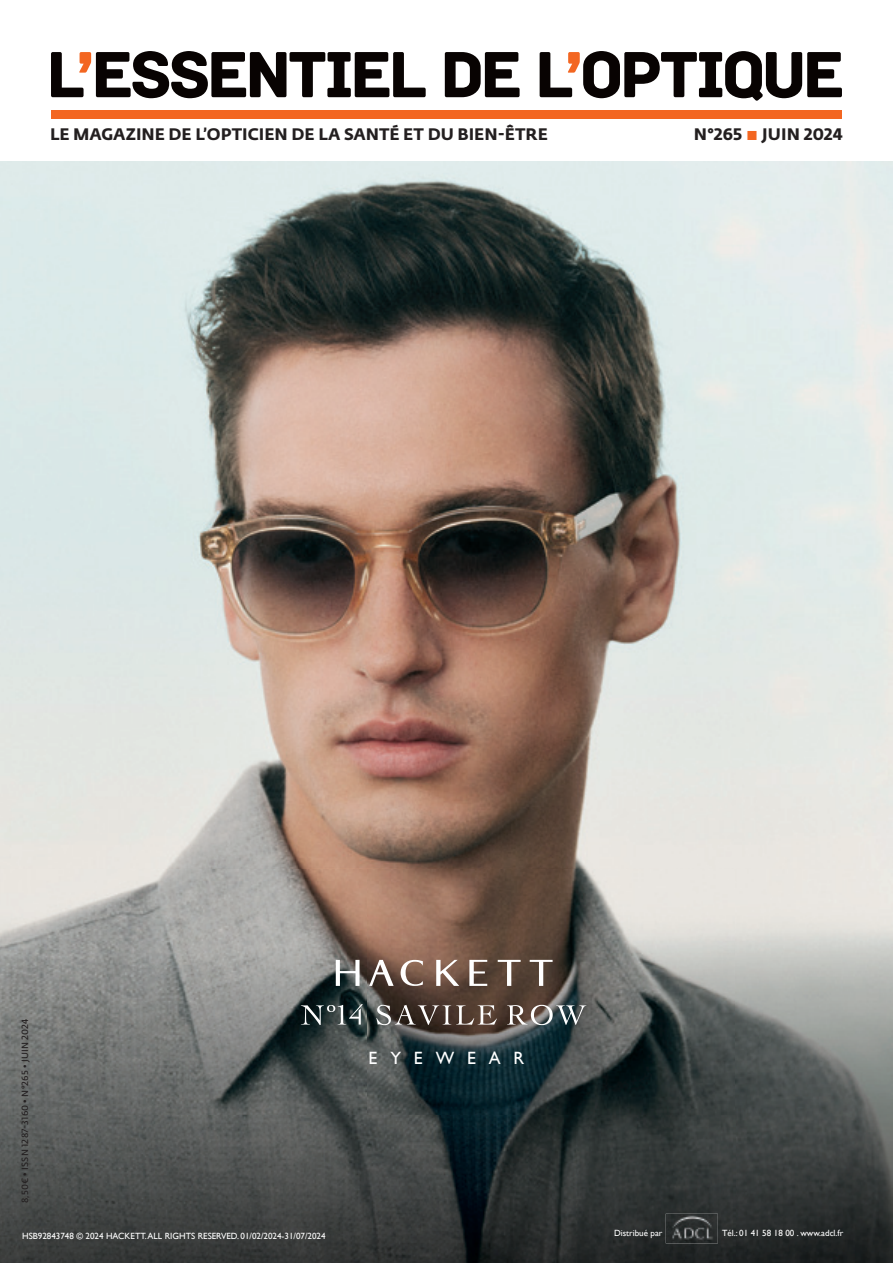
<style>
.page{position:relative;width:893px;height:1263px;background:#fff}
.page>*{position:absolute;margin:0;border:0;box-sizing:border-box;transform-origin:0 0}
.t1{font:17.7px "Gill Sans";letter-spacing:.725em;color:#fff}
.t2{font:16.5px "Fedra Sans Alt Pro Bold LF";color:#231f20}
.t3{font:9px "Gill Sans";color:#fff}
.t4{font:9px "Fedra Sans Alt Pro Demi LF";letter-spacing:.025em;color:#231f20}
.s1{font-family:"Fedra Sans Alt Pro Demi LF";color:#f36621}
</style>
<div class="page">
<img style="left:0;top:162px;width:893px;height:1101px">
<img style="left:666px;top:1214px;width:52px;height:29px">
<svg style="left:336px;top:960px;width:24px;height:26px"></svg>
<svg style="left:436px;top:960px;width:23px;height:26px"></svg>
<svg style="left:498px;top:960px;width:23px;height:26px"></svg>
<svg style="left:530px;top:960px;width:23px;height:26px"></svg>
<svg style="left:301px;top:1004px;width:285px;height:21px;background:#63605c"></svg>
<svg style="left:469px;top:960px;width:18px;height:26px"></svg>
<svg style="left:369px;top:960px;width:25px;height:26px"></svg>
<svg style="left:400px;top:960px;width:23px;height:26px"></svg>
<svg style="left:540px;top:51px;width:302px;height:50px"></svg>
<svg style="left:51px;top:51px;width:469px;height:47px"></svg>
<div style="left:51px;top:111px;width:791px;height:8px;background:#f36621"></div>
<h2 class="t2" style="left:50px;top:121px;width:499px">LE MAGAZINE DE L’OPTICIEN DE LA SANTÉ ET DU BIEN-ÊTRE</h2>
<h2 class="t2" style="left:694px;top:121px;width:151px">N°265 <span class="s1">▪</span> JUIN 2024</h2>
<p class="t4" style="left:19px;top:1203px;width:187px;rotate:-90deg">8,50€ • ISSN 1287-3160 • N°265 • JUIN 2024</p>
<h1 class="t1" style="left:369px;top:1047px;width:157px">EYEWEAR</h1>
<p class="t3" style="left:22px;top:1231px;width:305px">HSB92843748 © 2024 HACKETT. ALL RIGHTS RESERVED. 01/02/2024-31/07/2024</p>
<p class="t3" style="left:614px;top:1228px;width:50px">Distribué par</p>
<p class="t3" style="left:722px;top:1228px;width:123px">Tél.: 01 41 58 18 00 . www.adcl.fr</p>
</div>
